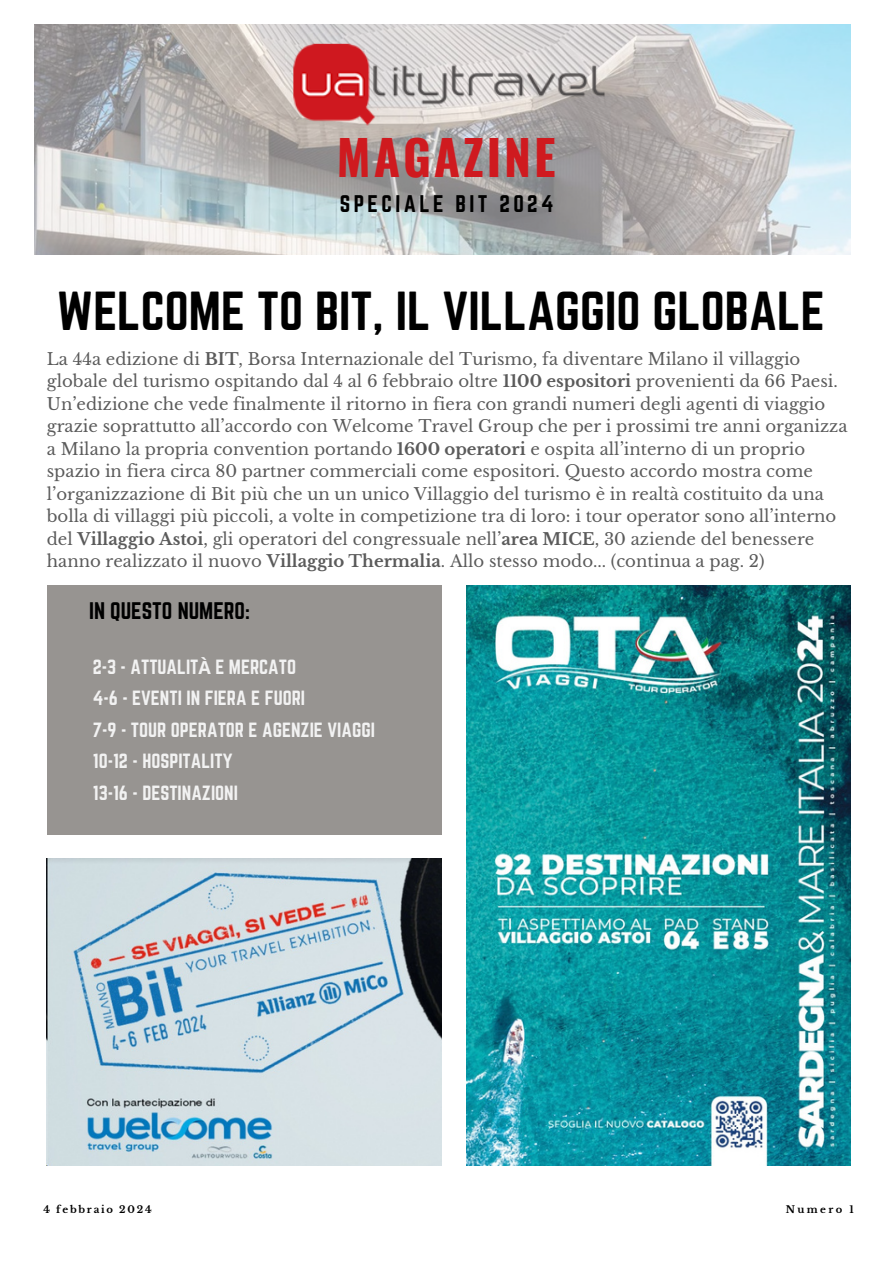
<style>
.page{position:relative;width:893px;height:1264px;background:#fff}
.page>*{position:absolute;margin:0;border:0;box-sizing:border-box;transform-origin:0 0}
.t1{font:48px "Norwester";color:#000}
.t2{font:700 48px "Oswald";letter-spacing:.06em;color:#cf1a1f}
.t3{font:21px "Norwester";letter-spacing:.16em;color:#000}
.t4{font:21px "Norwester";color:#000}
.t5{font:18px/31.5px "Norwester";color:#f2f2f2}
.t6{font:16.5px/22.5px "Libre Baskerville";color:#000}
.t7{font:700 9.9px "Libre Baskerville";letter-spacing:.18em;color:#000}
.s1{font-weight:700}
.s2{font-family:"Noto Sans";font-weight:700}
</style>
<div class="page">
<img style="left:466px;top:585px;width:384px;height:580px">
<img style="left:35px;top:24px;width:815px;height:230px">
<div style="left:47px;top:585px;width:394px;height:249px;background:#979491"></div>
<img style="left:274px;top:39px;width:344px;height:88px">
<img style="left:47px;top:858px;width:395px;height:307px">
<h3 class="t2" style="left:337px;top:120px;width:220px">MAGAZINE</h3>
<h2 class="t3" style="left:340px;top:191px;width:215px">SPECIALE BIT 2024</h2>
<h5 class="t1" style="left:57px;top:282px;width:769px">WELCOME TO BIT, IL VILLAGGIO GLOBALE</h5>
<p class="t6" style="left:47px;top:347px;width:802px">La 44a edizione di <span class="s1">BIT</span>, Borsa Internazionale del Turismo, fa diventare Milano il villaggio globale del turismo ospitando dal 4 al 6 febbraio oltre <span class="s1">1100 espositori</span> provenienti da 66 Paesi.<br>Un’edizione che vede finalmente il ritorno in fiera con grandi numeri degli agenti di viaggio grazie soprattutto all’accordo con Welcome Travel Group che per i prossimi tre anni organizza a Milano la propria convention portando <span class="s1">1600 operatori</span> e ospita all’interno di un proprio spazio in fiera circa 80 partner commerciali come espositori. Questo accordo mostra come l’organizzazione di Bit più che un un unico Villaggio del turismo è in realtà costituito da una bolla di villaggi più piccoli, a volte in competizione tra di loro: i tour operator sono all’interno del <span class="s1">Villaggio Astoi</span>, gli operatori del congressuale nell’<span class="s1">area MICE</span>, 30 aziende del benessere hanno realizzato il nuovo <span class="s1">Villaggio Thermalia</span>. Allo stesso modo... (continua a pag. 2)</p>
<h4 class="t4" style="left:89px;top:597px;width:162px">IN QUESTO NUMERO:</h4>
<h3 class="t5" style="left:93px;top:651px;width:284px">2-3 - ATTUALIT<span class="s2">À</span> E MERCATO<br>4-6 - EVENTI IN FIERA E FUORI<br>7-9 - TOUR OPERATOR E AGENZIE VIAGGI<br>10-12 - HOSPITALITY<br>13-16 - DESTINAZIONI</h3>
<p class="t7" style="left:43px;top:1203px;width:110px">4 febbraio 2024</p>
<p class="t7" style="left:785px;top:1203px;width:70px">Numero 1</p>
</div>
